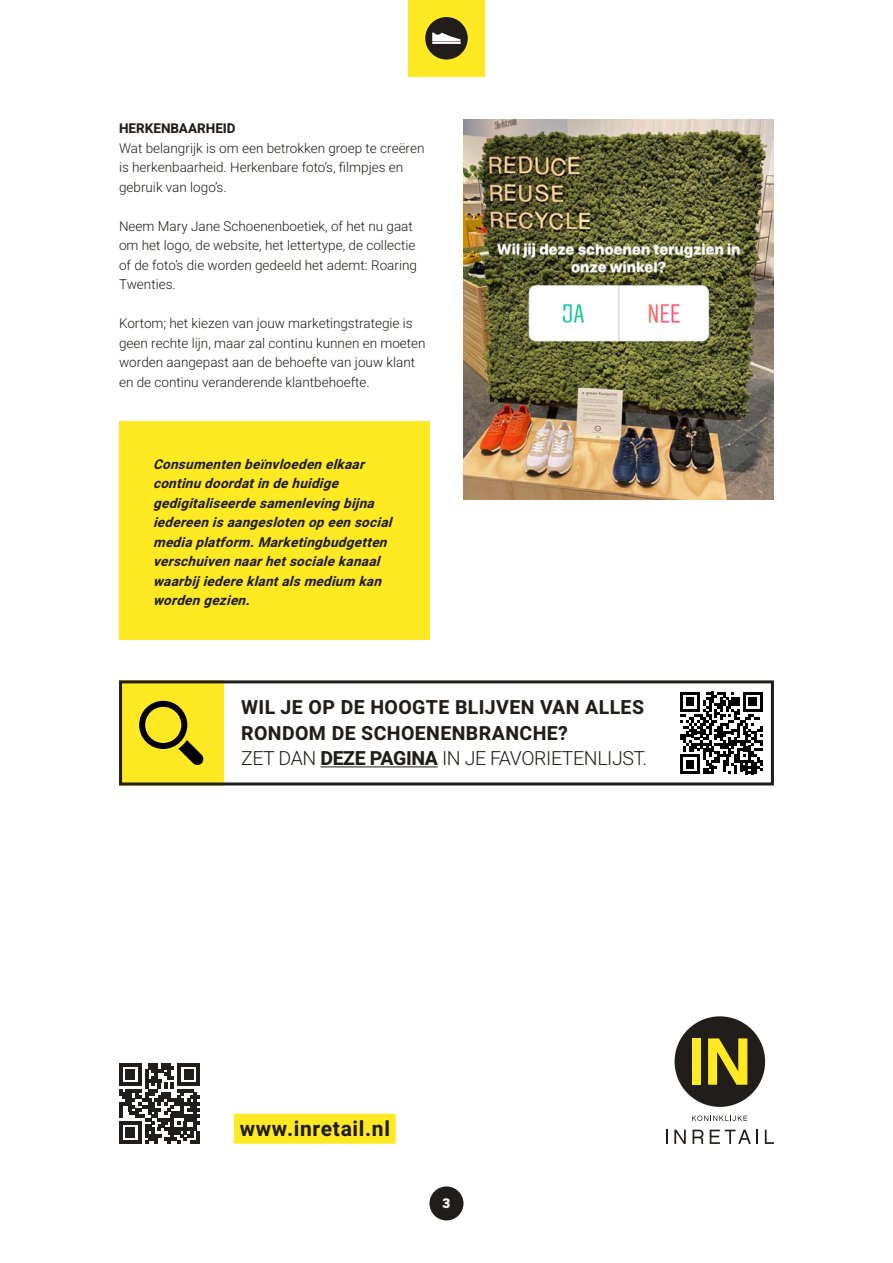
<style>
.page{position:relative;width:893px;height:1263px;background:#fff}
.page>*{position:absolute;margin:0;border:0;box-sizing:border-box;transform-origin:0 0}
.t1{font:700 21px "Heebo";letter-spacing:.03em;color:#201d1a}
.t2{font:700 19.5px/25.5px "Heebo";letter-spacing:.02em;color:#201d1a}
.t3{font:300 13.5px/19.5px "Heebo";color:#201d1a}
.t4{font:italic 700 13.5px/19.5px "Heebo";color:#201d1a}
.t5{font:700 13.5px "Heebo";color:#201d1a}
.t6{font:900 13.5px "Heebo";color:#fff}
.s1{font-weight:300}
</style>
<div class="page">
<div style="left:429px;top:1186px;width:34px;height:34px;background:#201d1a;border-radius:50%"></div>
<svg style="left:666px;top:1130px;width:1px;height:14px"></svg>
<svg style="left:674px;top:1130px;width:12px;height:14px"></svg>
<svg style="left:693px;top:1130px;width:10px;height:14px"></svg>
<svg style="left:710px;top:1130px;width:48px;height:14px"></svg>
<svg style="left:765px;top:1130px;width:9px;height:14px"></svg>
<div style="left:675px;top:1016px;width:90px;height:91px;background:#201d1a;border-radius:50%"></div>
<div style="left:692px;top:1038px;width:9px;height:47px;background:#ffe923"></div>
<svg style="left:708px;top:1038px;width:39px;height:47px"></svg>
<svg style="left:692px;top:1115px;width:55px;height:6px"></svg>
<div style="left:234px;top:1114px;width:162px;height:30px;background:#ffe923"></div>
<svg style="left:119px;top:1063px;width:81px;height:81px"></svg>
<div style="left:408px;top:0;width:77px;height:77px;background:#ffe923"></div>
<div style="left:425px;top:17px;width:43px;height:43px;background:#201d1a;border-radius:50%"></div>
<svg style="left:432px;top:33px;width:29px;height:11px"></svg>
<img style="left:463px;top:119px;width:311px;height:381px">
<div style="left:119px;top:421px;width:310px;height:218px;background:#ffe923"></div>
<div style="left:119px;top:680px;width:104px;height:105px;background:#ffe923"></div>
<hr style="left:320px;top:766px;width:118px;height:1px;background:#201d1a">
<div style="left:119px;top:680px;width:655px;height:105px;border:3px solid #201d1a"></div>
<svg style="left:139px;top:701px;width:65px;height:64px"></svg>
<svg style="left:680px;top:692px;width:82px;height:82px"></svg>
<p class="t5" style="left:119px;top:119px;width:118px">HERKENBAARHEID</p>
<p class="t3" style="left:119px;top:138px;width:307px">Wat belangrijk is om een betrokken groep te creëren is herkenbaarheid. Herkenbare foto’s, filmpjes en gebruik van logo’s.</p>
<p class="t3" style="left:119px;top:216px;width:299px">Neem Mary Jane Schoenenboetiek, of het nu gaat om het logo, de website, het lettertype, de collectie of de foto’s die worden gedeeld het ademt: Roaring Twenties.</p>
<p class="t3" style="left:119px;top:314px;width:308px">Kortom; het kiezen van jouw marketingstrategie is geen rechte lijn, maar zal continu kunnen en moeten worden aangepast aan de behoefte van jouw klant en de continu veranderende klantbehoefte.</p>
<p class="t4" style="left:153px;top:454px;width:245px">Consumentenbeïnvloedenelkaar continudoordatindehuidige gedigitaliseerdesamenlevingbijna iedereenisaangeslotenopeensocial mediaplatform.Marketingbudgetten verschuivennaarhetsocialekanaal waarbij iedereklantalsmedium kan wordengezien.</p>
<h2 class="t2" style="left:241px;top:695px;width:408px">WIL JE OP DE HOOGTE BLIJVEN VAN ALLES<br>RONDOM DE SCHOENENBRANCHE?<br><span class="s1">ZET DAN</span> DEZE PAGINA <span class="s1">IN JE FAVORIETENLIJST.</span></h2>
<h1 class="t1" style="left:240px;top:1114px;width:152px">www.inretail.nl</h1>
<p class="t6" style="left:443px;top:1194px;width:9px">3</p>
</div>
